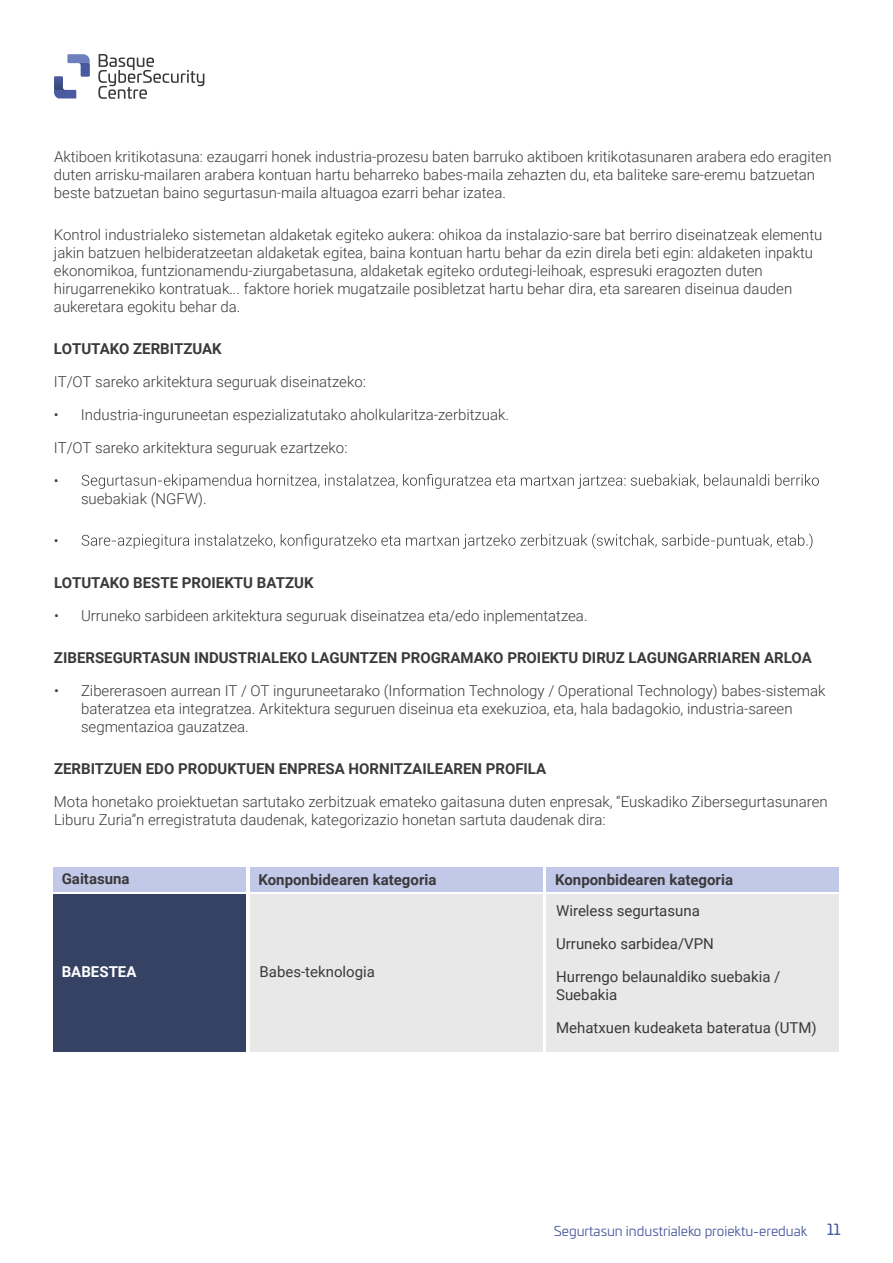
<style>
.page{position:relative;width:893px;height:1263px;background:#fff}
.page>*{position:absolute;margin:0;border:0;box-sizing:border-box;transform-origin:0 0}
.t1{font:300 15px/18px "Roboto";color:#3a393b}
.t2{font:700 15px "Roboto";color:#3a393b}
.t3{font:15px/18px "Roboto";color:#3a393b}
.t4{font:700 15px "Roboto";color:#fff}
.t5{font:15px "Univia Pro";color:#4a5aa0}
.t6{font:13.5px "Univia Pro";color:#4a5aa0}
</style>
<div class="page">
<svg style="left:54px;top:54px;width:36px;height:44px"></svg>
<svg style="left:98px;top:54px;width:106px;height:45px"></svg>
<svg style="left:82px;top:474px;width:737px;height:15px"></svg>
<svg style="left:82px;top:534px;width:730px;height:15px"></svg>
<div style="left:53px;top:867px;width:192px;height:24px;background:#c2c9e8"></div>
<div style="left:250px;top:867px;width:292px;height:24px;background:#c2c9e8"></div>
<div style="left:547px;top:867px;width:292px;height:24px;background:#c2c9e8"></div>
<div style="left:53px;top:895px;width:192px;height:157px;background:#364263"></div>
<div style="left:250px;top:895px;width:292px;height:157px;background:#e9e8e8"></div>
<div style="left:547px;top:895px;width:292px;height:157px;background:#e9e8e8"></div>
<p class="t1" style="left:54px;top:147px;width:779px">Aktiboen kritikotasuna: ezaugarri honek industria-prozesu baten barruko aktiboen kritikotasunaren arabera edo eragiten duten arrisku-mailaren arabera kontuan hartu beharreko babes-maila zehazten du, eta baliteke sare-eremu batzuetan beste batzuetan baino segurtasun-maila altuagoa ezarri behar izatea.</p>
<p class="t1" style="left:54px;top:225px;width:770px">Kontrol industrialeko sistemetan aldaketak egiteko aukera: ohikoa da instalazio-sare bat berriro diseinatzeak elementu jakin batzuen helbideratzeetan aldaketak egitea, baina kontuan hartu behar da ezin direla beti egin: aldaketen inpaktu ekonomikoa, funtzionamendu-ziurgabetasuna, aldaketak egiteko ordutegi-leihoak, espresuki eragozten duten hirugarrenekiko kontratuak... faktore horiek mugatzaile posibletzat hartu behar dira, eta sarearen diseinua dauden aukeretara egokitu behar da.</p>
<p class="t2" style="left:54px;top:338px;width:169px">LOTUTAKO ZERBITZUAK</p>
<p class="t1" style="left:54px;top:372px;width:313px">IT/OT sareko arkitektura seguruak diseinatzeko:</p>
<p class="t1" style="left:54px;top:405px;width:457px">• Industria-inguruneetan espezializatutako aholkularitza-zerbitzuak.</p>
<p class="t1" style="left:54px;top:438px;width:295px">IT/OT sareko arkitektura seguruak ezartzeko:</p>
<p class="t1" style="left:54px;top:471px;width:6px">•</p>
<p class="t1" style="left:81px;top:489px;width:127px">suebakiak (NGFW).</p>
<p class="t1" style="left:54px;top:531px;width:6px">•</p>
<p class="t2" style="left:54px;top:572px;width:261px">LOTUTAKO BESTE PROIEKTU BATZUK</p>
<p class="t1" style="left:54px;top:606px;width:535px">• Urruneko sarbideen arkitektura seguruak diseinatzea eta/edo inplementatzea.</p>
<p class="t2" style="left:54px;top:647px;width:759px">ZIBERSEGURTASUN INDUSTRIALEKO LAGUNTZEN PROGRAMAKO PROIEKTU DIRUZ LAGUNGARRIAREN ARLOA</p>
<p class="t1" style="left:81px;top:681px;width:746px;text-indent:-27px">• Zibererasoen aurrean IT / OT inguruneetarako (Information Technology / Operational Technology) babes-sistemak bateratzea eta integratzea. Arkitektura seguruen diseinua eta exekuzioa, eta, hala badagokio, industria-sareen segmentazioa gauzatzea.</p>
<p class="t2" style="left:54px;top:758px;width:494px">ZERBITZUEN EDO PRODUKTUEN ENPRESA HORNITZAILEAREN PROFILA</p>
<p class="t1" style="left:54px;top:792px;width:775px">Mota honetako proiektuetan sartutako zerbitzuak emateko gaitasuna duten enpresak, “Euskadiko Zibersegurtasunaren<br>Liburu Zuria”n erregistratuta daudenak, kategorizazio honetan sartuta daudenak dira:</p>
<p class="t2" style="left:62px;top:868px;width:69px">Gaitasuna</p>
<p class="t2" style="left:258px;top:869px;width:179px">Konponbidearen kategoria</p>
<p class="t2" style="left:555px;top:869px;width:179px">Konponbidearen kategoria</p>
<p class="t4" style="left:62px;top:961px;width:76px">BABESTEA</p>
<p class="t3" style="left:260px;top:962px;width:117px">Babes-teknologia</p>
<p class="t3" style="left:556px;top:901px;width:145px">Wireless segurtasuna</p>
<p class="t3" style="left:556px;top:934px;width:159px">Urruneko sarbidea/VPN</p>
<p class="t3" style="left:556px;top:967px;width:226px">Hurrengo belaunaldiko suebakia /<br>Suebakia</p>
<p class="t3" style="left:556px;top:1018px;width:262px">Mehatxuen kudeaketa bateratua (UTM)</p>
<p class="t6" style="left:554px;top:1221px;width:255px">Segurtasun industrialeko proiektu-ereduak</p>
<p class="t5" style="left:827px;top:1218px;width:15px">11</p>
</div>
